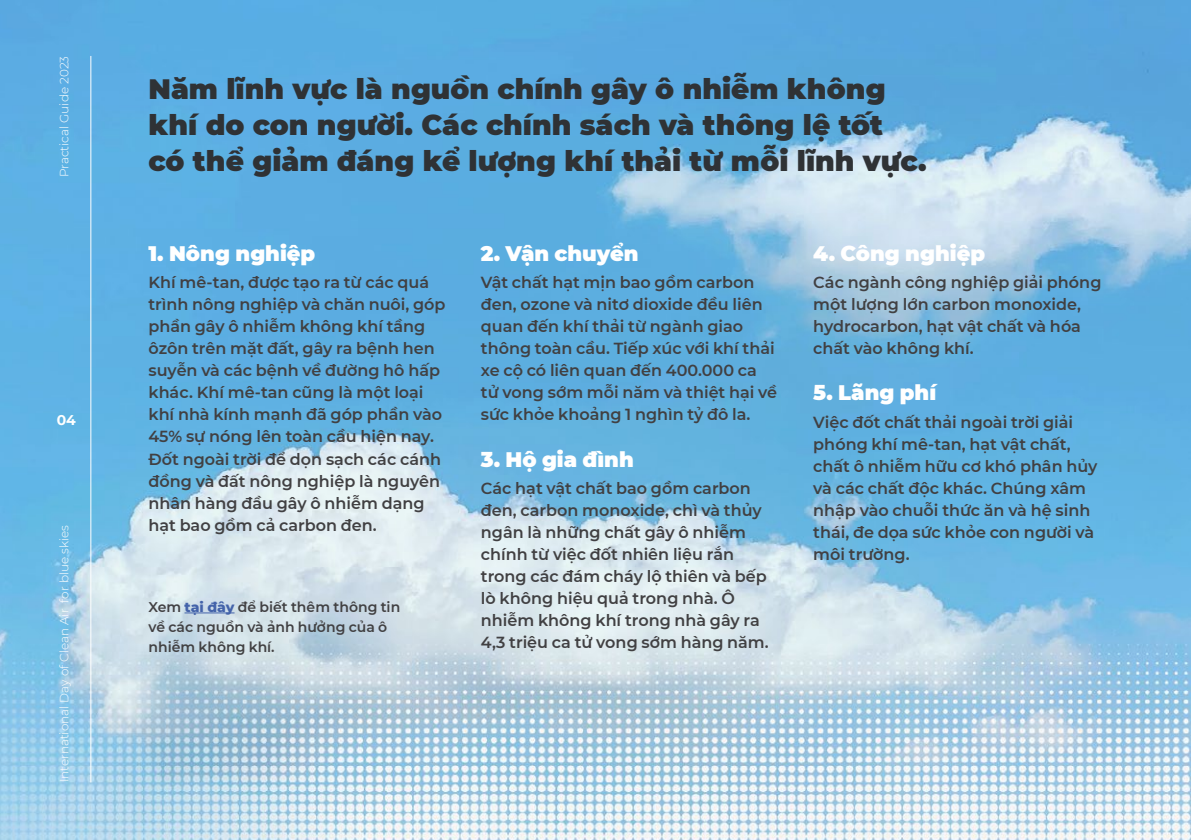
<style>
.page{position:relative;width:1191px;height:840px;background:#fff}
.page>*{position:absolute;margin:0;border:0;box-sizing:border-box;transform-origin:0 0}
.t1{font:900 28px/36px "Montserrat";color:#2f3235}
.t2{font:900 21px "Montserrat";color:#fff}
.t3{font:600 16px/22px "Montserrat";color:#414042}
.t4{font:600 14px/20px "Montserrat";color:#414042}
.t5{font:700 14px "Montserrat";color:#fff}
.t6{font:300 12px "Montserrat";color:#fff}
.s1{font-weight:800;color:#4463aa}
</style>
<div class="page">
<img style="left:0;top:0;width:1191px;height:839px">
<hr style="left:90px;top:56px;width:1px;height:726px;background:#fff">
<hr style="left:184px;top:612px;width:50px;height:1px;background:#4463aa">
<p class="t6" style="left:56px;top:177px;width:123px;rotate:-90deg">Practical Guide 2023</p>
<p class="t5" style="left:57px;top:410px;width:21px">04</p>
<p class="t6" style="left:56px;top:782px;width:258px;rotate:-90deg">International Day of Clean Air for blue skies</p>
<h1 class="t1" style="left:148px;top:69px;width:779px">Năm lĩnh vực là nguồn chính gây ô nhiễm không khí do con người. Các chính sách và thông lệ tốt<br>có thể giảm đáng kể lượng khí thải từ mỗi lĩnh vực.</h1>
<h2 class="t2" style="left:148px;top:237px;width:168px">1. Nông nghiệp</h2>
<p class="t3" style="left:148px;top:271px;width:298px">Khí mê-tan, được tạo ra từ các quá trình nông nghiệp và chăn nuôi, góp phần gây ô nhiễm không khí tầng ôzôn trên mặt đất, gây ra bệnh hen suyễn và các bệnh về đường hô hấp khác. Khí mê-tan cũng là một loại khí nhà kính mạnh đã góp phần vào<br>45% sự nóng lên toàn cầu hiện nay.<br>Đốt ngoài trời để dọn sạch các cánh đồng và đất nông nghiệp là nguyên nhân hàng đầu gây ô nhiễm dạng hạt bao gồm cả carbon đen.</p>
<p class="t4" style="left:148px;top:596px;width:253px">Xem <span class="s1">tại đây</span> để biết thêm thông tin về các nguồn và ảnh hưởng của ô nhiễm không khí.</p>
<h2 class="t2" style="left:481px;top:237px;width:159px">2. Vận chuyển</h2>
<p class="t3" style="left:481px;top:271px;width:298px">Vật chất hạt mịn bao gồm carbon đen, ozone và nitơ dioxide đều liên quan đến khí thải từ ngành giao thông toàn cầu. Tiếp xúc với khí thải xe cộ có liên quan đến 400.000 ca tử vong sớm mỗi năm và thiệt hại về sức khỏe khoảng 1 nghìn tỷ đô la.</p>
<h2 class="t2" style="left:481px;top:443px;width:154px">3. Hộ gia đình</h2>
<p class="t3" style="left:481px;top:476px;width:289px">Các hạt vật chất bao gồm carbon đen, carbon monoxide, chì và thủy ngân là những chất gây ô nhiễm chính từ việc đốt nhiên liệu rắn trong các đám cháy lộ thiên và bếp lò không hiệu quả trong nhà. Ô nhiễm không khí trong nhà gây ra<br>4,3 triệu ca tử vong sớm hàng năm.</p>
<h2 class="t2" style="left:813px;top:237px;width:173px">4. Công nghiệp</h2>
<p class="t3" style="left:813px;top:271px;width:290px">Các ngành công nghiệp giải phóng một lượng lớn carbon monoxide, hydrocarbon, hạt vật chất và hóa chất vào không khí.</p>
<h2 class="t2" style="left:813px;top:377px;width:124px">5. Lãng phí</h2>
<p class="t3" style="left:813px;top:410px;width:286px">Việc đốt chất thải ngoài trời giải phóng khí mê-tan, hạt vật chất, chất ô nhiễm hữu cơ khó phân hủy và các chất độc khác. Chúng xâm nhập vào chuỗi thức ăn và hệ sinh thái, đe dọa sức khỏe con người và môi trường.</p>
</div>
